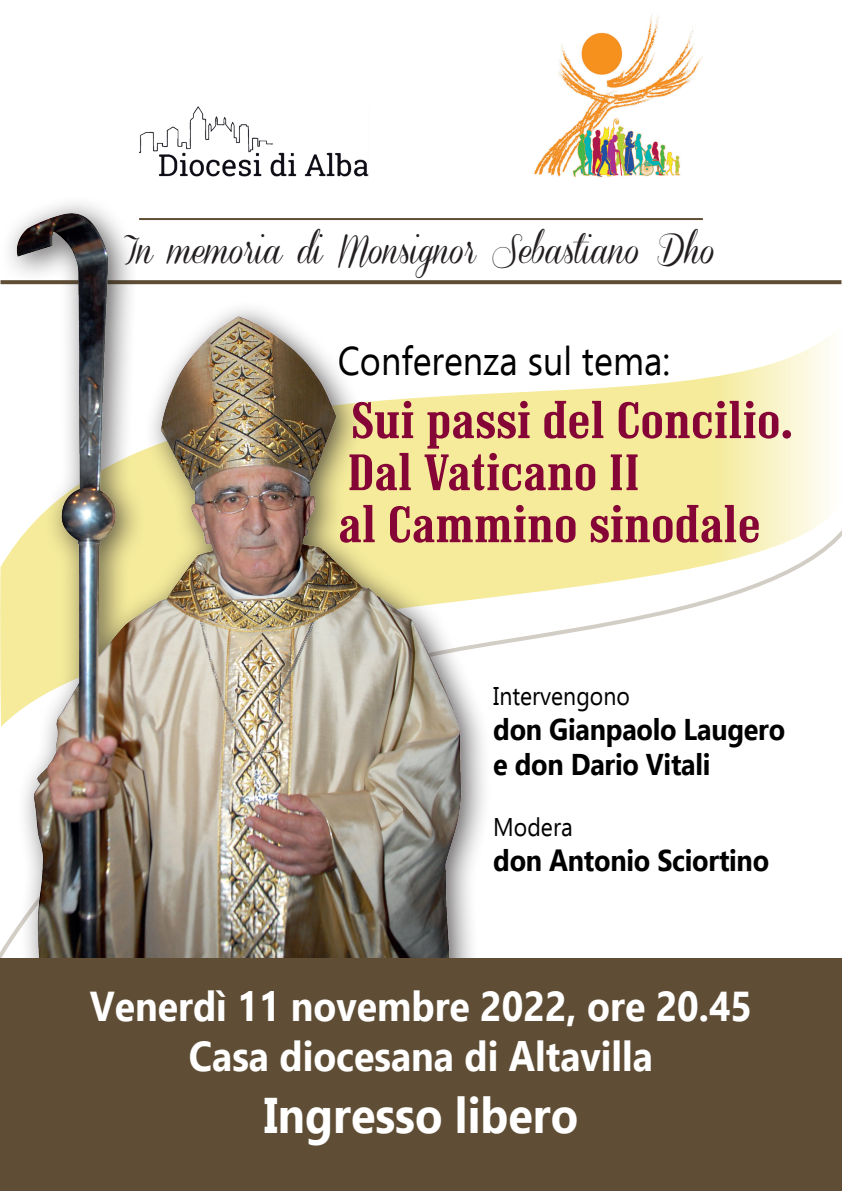
<style>
.page{position:relative;width:842px;height:1191px;background:#fff}
.page>*{position:absolute;margin:0;border:0;box-sizing:border-box;transform-origin:0 0}
.t1{font:51px/52px "CPH Signs";letter-spacing:.02em;color:#860537}
.t2{font:700 50px "Ebrima";color:#fff;scale:.9 1}
.t3{font:700 41.7px/50px "Ebrima";color:#fff;text-align:center;scale:.9 1}
.t4{font:40px "Ebrima";color:#000;scale:.9 1}
.t5{font:33.1px "Coneria Script Demo";color:#231f20}
.t6{font:700 30px/35px "Ebrima";letter-spacing:-.01em;color:#000;scale:.9 1}
.t7{font:25.6px "Ebrima";color:#000;scale:.9 1}
</style>
<div class="page">
<svg style="left:514px;top:336px;width:328px;height:306px"></svg>
<svg style="left:514px;top:280px;width:327px;height:4px"></svg>
<img style="left:0;top:203px;width:514px;height:756px">
<div style="left:0;top:959px;width:842px;height:232px;background:#5f4e35"></div>
<img style="left:533px;top:15px;width:170px;height:162px">
<img style="left:139px;top:106px;width:230px;height:71px">
<hr style="left:139px;top:218px;width:564px;height:2px;background:#5f4e35">
<p class="t5" style="left:124px;top:232px;width:593px">In memoria di Monsignor Sebastiano Dho</p>
<p class="t4" style="left:338px;top:331px;width:371px">Conferenza sul tema:</p>
<p class="t1" style="left:339px;top:395px;width:455px">Sui passi del Concilio.<br>Dal Vaticano II<br>al Cammino sinodale</p>
<p class="t7" style="left:493px;top:677px;width:153px">Intervengono</p>
<p class="t6" style="left:493px;top:710px;width:326px">don Gianpaolo Laugero e don Dario Vitali</p>
<p class="t7" style="left:493px;top:808px;width:90px">Modera</p>
<p class="t6" style="left:493px;top:841px;width:308px">don Antonio Sciortino</p>
<p class="t3" style="left:90px;top:978px;width:737px">Venerdì 11 novembre 2022, ore 20.45<br>Casa diocesana di Altavilla</p>
<p class="t2" style="left:264px;top:1076px;width:351px">Ingresso libero</p>
</div>
